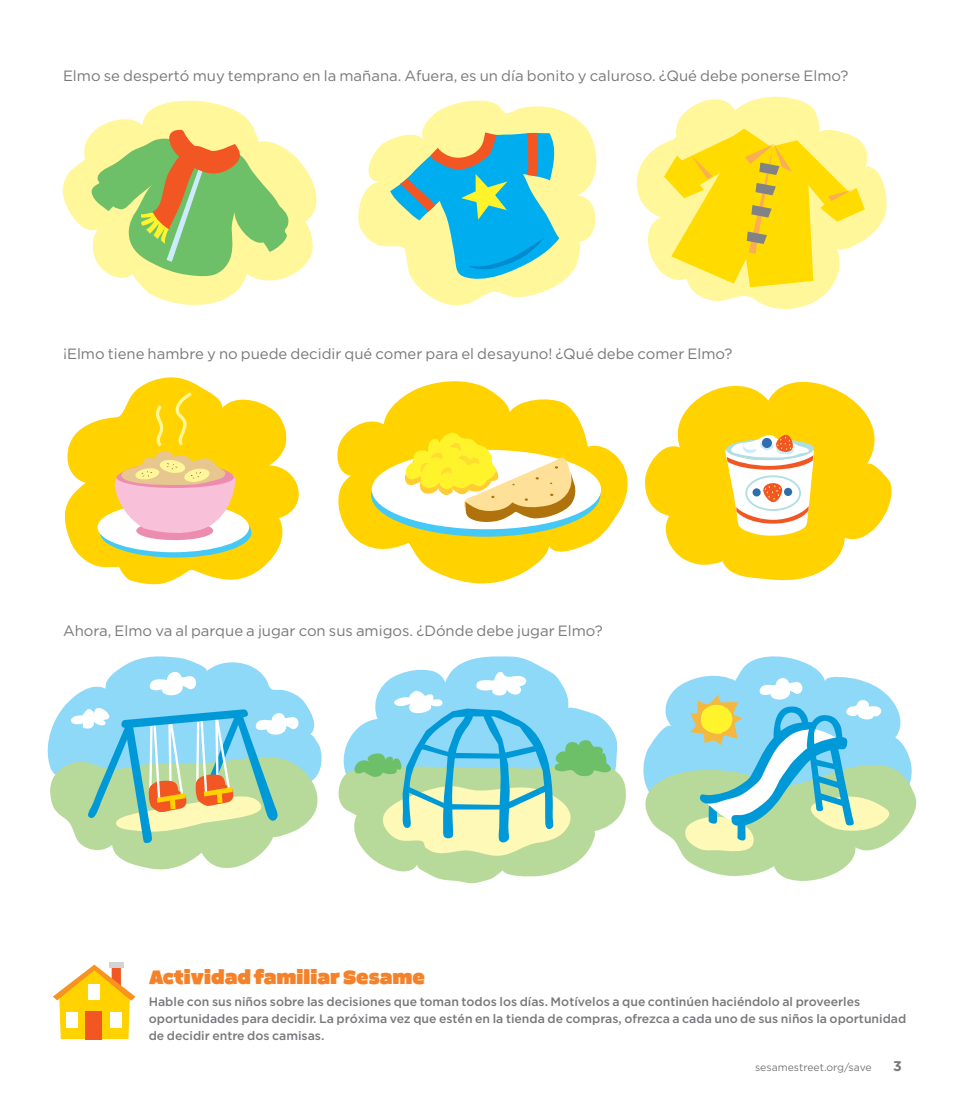
<style>
.page{position:relative;width:961px;height:1103px;background:#fff}
.page>*{position:absolute;margin:0;border:0;box-sizing:border-box;transform-origin:0 0}
.t1{font:19.25px "Mavis";color:#f58229}
.t2{font:14.88px "Gotham";color:#77787b}
.t3{font:700 14px "Gotham";color:#77787b}
.t4{font:500 12.25px/17.2px "Gotham";color:#77787b}
.t5{font:10.5px "Gotham";color:#77787b}
</style>
<div class="page">
<svg style="left:636px;top:96px;width:251px;height:213px"></svg>
<svg style="left:664px;top:129px;width:201px;height:158px;background:#fce348"></svg>
<svg style="left:358px;top:100px;width:239px;height:205px;fill:#fff799"></svg>
<svg style="left:390px;top:132px;width:169px;height:148px;background:#7dc7bc"></svg>
<svg style="left:62px;top:100px;width:255px;height:205px"></svg>
<svg style="left:89px;top:129px;width:201px;height:148px;background:#b9ce7a"></svg>
<svg style="left:337px;top:381px;width:291px;height:203px;fill:#ffd200"></svg>
<div style="left:371px;top:452px;width:229px;height:84px;background:#44c8f5;border-radius:50%"></div>
<div style="left:372px;top:450px;width:229px;height:79px;background:#fff;border-radius:50%"></div>
<svg style="left:404px;top:427px;width:173px;height:95px"></svg>
<svg style="left:64px;top:377px;width:235px;height:208px;fill:#ffd200"></svg>
<svg style="left:100px;top:507px;width:151px;height:50px"></svg>
<div style="left:98px;top:502px;width:151px;height:50px;background:#fff;border-radius:50%"></div>
<div style="left:136px;top:521px;width:77px;height:19px;background:#ec8cae;border-radius:50%"></div>
<svg style="left:114px;top:389px;width:121px;height:145px;background:#facf6b"></svg>
<svg style="left:338px;top:656px;width:579px;height:228px"></svg>
<svg style="left:47px;top:656px;width:275px;height:214px"></svg>
<svg style="left:53px;top:964px;width:82px;height:75px"></svg>
<div style="left:109px;top:961px;width:15px;height:6px;background:#d1d3d4"></div>
<svg style="left:644px;top:381px;width:248px;height:200px;fill:#ffd200"></svg>
<svg style="left:725px;top:434px;width:89px;height:102px"></svg>
<p class="t2" style="left:63px;top:67px;width:787px">Elmo se despertó muy temprano en la mañana. Afuera, es un día bonito y caluroso. ¿Qué debe ponerse Elmo?</p>
<p class="t2" style="left:63px;top:346px;width:671px">¡Elmo tiene hambre y no puede decidir qué comer para el desayuno! ¿Qué debe comer Elmo?</p>
<p class="t2" style="left:63px;top:622px;width:541px">Ahora, Elmo va al parque a jugar con sus amigos. ¿Dónde debe jugar Elmo?</p>
<h1 class="t1" style="left:149px;top:962px;width:278px">Actividad familiar Sesame</h1>
<p class="t4" style="left:149px;top:992px;width:759px">Hable con sus niños sobre las decisiones que toman todos los días. Motívelos a que continúen haciéndolo al proveerles oportunidades para decidir. La próxima vez que estén en la tienda de compras, ofrezca a cada uno de sus niños la oportunidad de decidir entre dos camisas.</p>
<p class="t5" style="left:755px;top:1061px;width:118px">sesamestreet.org/save</p>
<p class="t3" style="left:893px;top:1057px;width:10px">3</p>
</div>
